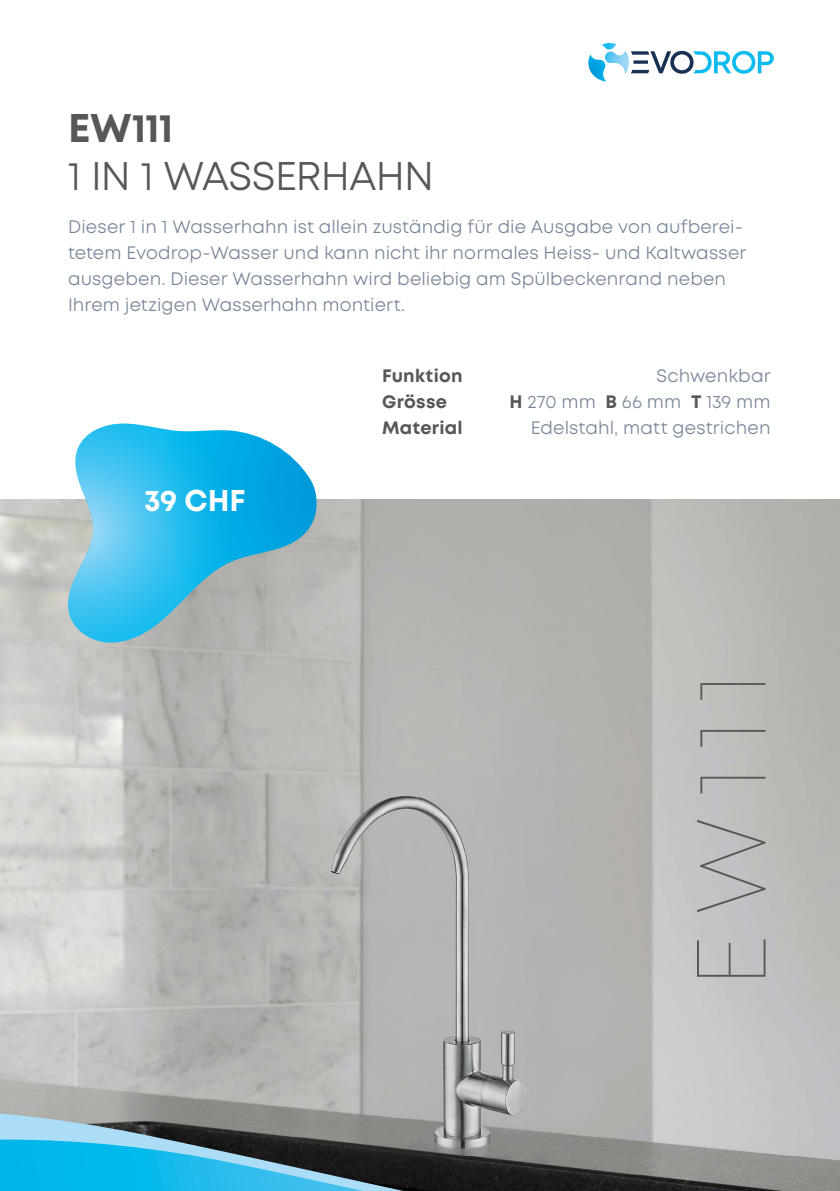
<style>
.page{position:relative;width:840px;height:1191px;background:#fff}
.page>*{position:absolute;margin:0;border:0;box-sizing:border-box;transform-origin:0 0}
.t1{font:100 97.8px "Mont";letter-spacing:.185em;color:#575756}
.t2{font:40px "Mont";letter-spacing:-.025em;color:#575756}
.t3{font:700 40px "Mont";letter-spacing:-.015em;color:#575756}
.t4{font:700 30px "Mont";color:#fff}
.t5{font:18px/26px "Mont";letter-spacing:.005em;color:#798698}
.t6{font:700 18px "Mont";letter-spacing:.01em;color:#575756}
.s1{font-weight:700;color:#575756}
</style>
<div class="page">
<svg style="left:631px;top:51px;width:142px;height:23px"></svg>
<img style="left:602px;top:43px;width:14px;height:7px">
<img style="left:606px;top:51px;width:22px;height:23px">
<img style="left:588px;top:54px;width:18px;height:28px">
<img style="left:0;top:499px;width:839px;height:692px">
<svg style="left:65px;top:423px;width:251px;height:219px;background:#5cbddd"></svg>
<svg style="left:0;top:1113px;width:403px;height:78px;background:#4790a7"></svg>
<h2 class="t3" style="left:68px;top:102px;width:107px">EW111</h2>
<h2 class="t2" style="left:68px;top:151px;width:367px">1 IN 1 WASSERHAHN</h2>
<p class="t5" style="left:68px;top:214px;width:679px">Dieser 1 in 1 Wasserhahn ist allein zuständig für die Ausgabe von aufberei&shy;tetem Evodrop-Wasser und kann nicht ihr normales Heiss- und Kaltwasser ausgeben. Dieser Wasserhahn wird beliebig am Spülbeckenrand neben Ihrem jetzigen Wasserhahn montiert.</p>
<h3 class="t4" style="left:144px;top:481px;width:103px">39 CHF</h3>
<p class="t6" style="left:382px;top:363px;width:82px">Funktion</p>
<p class="t5" style="left:656px;top:362px;width:116px">Schwenkbar</p>
<p class="t6" style="left:382px;top:389px;width:66px">Grösse</p>
<p class="t5" style="left:509px;top:388px;width:262px"><span class="s1">H</span> 270 mm <span class="s1">B</span> 66 mm <span class="s1">T</span> 139 mm</p>
<p class="t6" style="left:382px;top:415px;width:82px">Material</p>
<p class="t5" style="left:530px;top:414px;width:241px">Edelstahl, matt gestrichen</p>
<h1 class="t1" style="left:670px;top:987px;width:317px;rotate:-90deg">EW111</h1>
</div>
